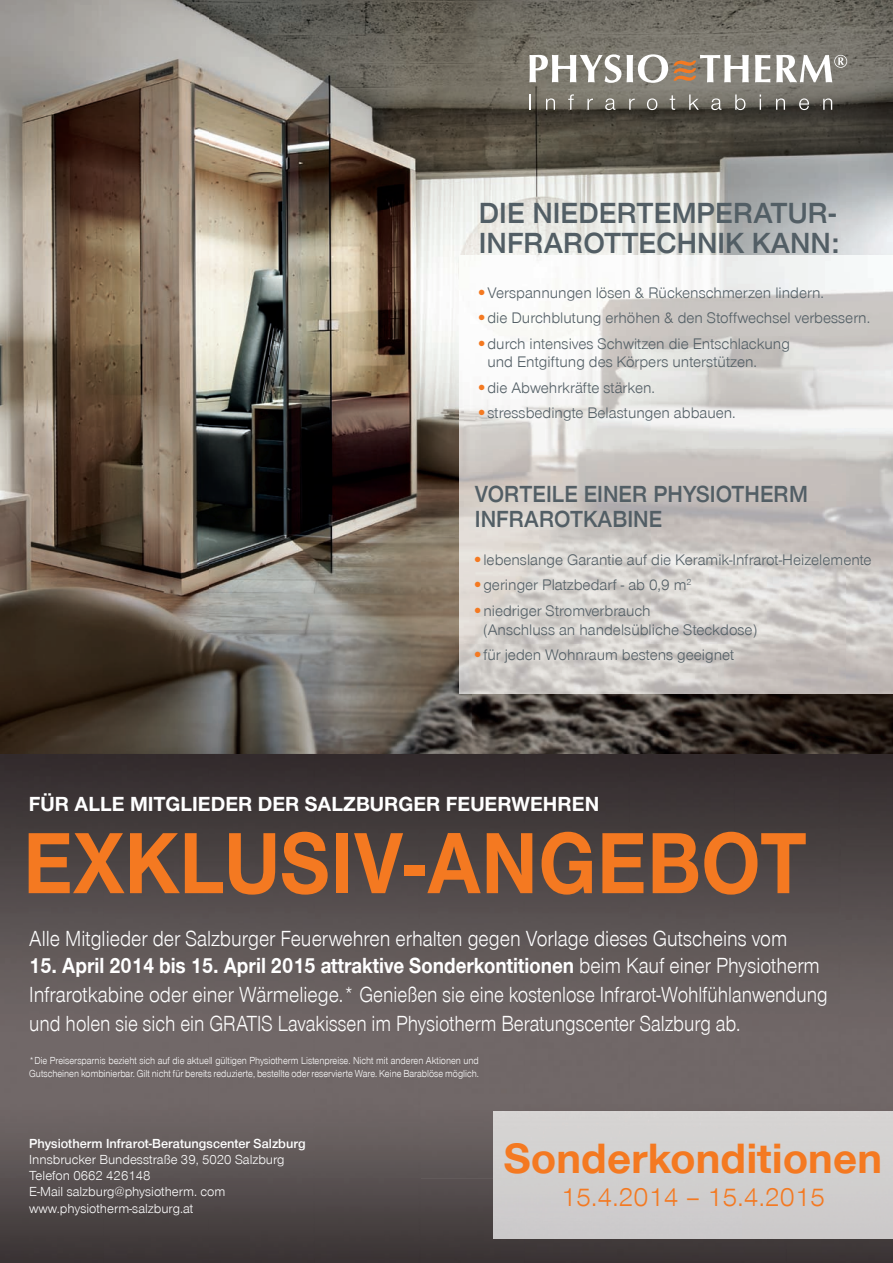
<style>
.page{position:relative;width:893px;height:1263px;background:#fff}
.page>*{position:absolute;margin:0;border:0;box-sizing:border-box;transform-origin:0 0}
.t1{font:700 90px "Nimbus San Nov T";letter-spacing:.01em;color:#f47921;scale:.9 1}
.t2{font:700 43.65px "Nimbus San Nov T";color:#f47921}
.t3{font:600 30px/30px "Nimbus San Nov T";color:#525e65}
.t4{font:27px "Nimbus San Nov T";color:#f47921}
.t5{font:600 24px/25.2px "Nimbus San Nov T";color:#525e65;scale:.95 1}
.t6{font:22.5px/28.5px "Nimbus San Nov T";color:#fff;scale:.89 1}
.t7{font:700 21px "Nimbus San Nov T";color:#fff}
.t8{font:15.75px/18.9px "Nimbus San Nov T";color:#525e65}
.t9{font:13.5px/16.2px "Nimbus San Nov T";color:#fff}
.t10{font:600 13.5px "Nimbus San Nov T";color:#fff}
.t11{font:10.5px/12.6px "Nimbus San Nov T";color:#fff;scale:.9 1}
.s1{font-weight:700}
</style>
<div class="page">
<img style="left:0;top:753px;width:840px;height:340px">
<img style="left:840px;top:753px;width:53px;height:358px">
<img style="left:0;top:1093px;width:525px;height:170px">
<div style="left:525px;top:1093px;width:316px;height:18px;background:#706767"></div>
<div style="left:525px;top:1238px;width:368px;height:25px;background:#3e3737"></div>
<img style="left:0;top:0;width:840px;height:210px">
<img style="left:840px;top:0;width:53px;height:256px">
<img style="left:0;top:210px;width:420px;height:526px">
<img style="left:420px;top:210px;width:421px;height:53px">
<img style="left:420px;top:263px;width:53px;height:473px">
<img style="left:473px;top:693px;width:420px;height:43px">
<img style="left:0;top:736px;width:893px;height:17px">
<img style="left:459px;top:256px;width:434px;height:437px">
<svg style="left:529px;top:54px;width:92px;height:29px"></svg>
<svg style="left:627px;top:54px;width:41px;height:29px"></svg>
<svg style="left:755px;top:55px;width:15px;height:27px"></svg>
<svg style="left:776px;top:55px;width:71px;height:27px"></svg>
<svg style="left:674px;top:55px;width:75px;height:27px"></svg>
<svg style="left:529px;top:95px;width:2px;height:15px"></svg>
<svg style="left:546px;top:98px;width:9px;height:12px"></svg>
<svg style="left:568px;top:94px;width:6px;height:16px"></svg>
<svg style="left:587px;top:99px;width:6px;height:11px"></svg>
<svg style="left:605px;top:98px;width:10px;height:12px"></svg>
<svg style="left:629px;top:99px;width:6px;height:11px"></svg>
<svg style="left:647px;top:98px;width:10px;height:12px"></svg>
<svg style="left:670px;top:95px;width:5px;height:15px"></svg>
<svg style="left:689px;top:95px;width:10px;height:15px"></svg>
<svg style="left:711px;top:98px;width:10px;height:12px"></svg>
<svg style="left:735px;top:95px;width:10px;height:15px"></svg>
<svg style="left:760px;top:95px;width:1px;height:15px"></svg>
<svg style="left:776px;top:98px;width:9px;height:12px"></svg>
<svg style="left:799px;top:98px;width:10px;height:12px"></svg>
<svg style="left:823px;top:98px;width:9px;height:12px"></svg>
<h3 class="t3" style="left:479px;top:198px;width:362px">DIE NIEDERTEMPERATUR-<br>INFRAROTTECHNIK KANN:</h3>
<p class="t8" style="left:479px;top:283px;width:347px"><sup>●</sup> Verspannungen lösen &amp; Rückenschmerzen lindern.</p>
<p class="t8" style="left:479px;top:309px;width:393px"><sup>●</sup> die Durchblutung erhöhen &amp; den Stoffwechsel verbessern.</p>
<p class="t8" style="left:487px;top:334px;width:304px;text-indent:-9px"><sup>●</sup> durch intensives Schwitzen die Entschlackung und Entgiftung des Körpers unterstützen.</p>
<p class="t8" style="left:479px;top:378px;width:178px"><sup>●</sup> die Abwehrkräfte stärken.</p>
<p class="t8" style="left:479px;top:403px;width:258px"><sup>●</sup> stressbedingte Belastungen abbauen.</p>
<h3 class="t5" style="left:475px;top:481px;width:352px">VORTEILE EINER PHYSIOTHERM<br>INFRAROTKABINE</h3>
<p class="t8" style="left:475px;top:551px;width:398px"><sup>●</sup> lebenslange Garantie auf die Keramik-Infrarot-Heizelemente</p>
<p class="t8" style="left:475px;top:576px;width:218px"><sup>●</sup> geringer Platzbedarf - ab 0,9 m<sup>2</sup></p>
<p class="t8" style="left:483px;top:601px;width:275px;text-indent:-9px"><sup>●</sup> niedriger Stromverbrauch<br>(Anschluss an handelsübliche Steckdose)</p>
<p class="t8" style="left:475px;top:645px;width:261px"><sup>●</sup> für jeden Wohnraum bestens geeignet</p>
<h3 class="t7" style="left:29px;top:792px;width:572px">FÜR ALLE MITGLIEDER DER SALZBURGER FEUERWEHREN</h3>
<h1 class="t1" style="left:23px;top:810px;width:872px">EXKLUSIV-ANGEBOT</h1>
<h3 class="t6" style="left:29px;top:925px;width:853px">Alle Mitglieder der Salzburger Feuerwehren erhalten gegen Vorlage dieses Gutscheins vom</h3>
<p class="t6" style="left:29px;top:952px;width:899px"><span class="s1">15. April 2014 bis 15. April 2015 attraktive Sonderkontitionen</span> beim Kauf einer Physiotherm<br>Infrarotkabine oder einer Wärmeliege.* Genießen sie eine kostenlose Infrarot-Wohlfühlanwendung und holen sie sich ein GRATIS Lavakissen im Physiotherm Beratungscenter Salzburg ab.</p>
<p class="t11" style="left:29px;top:1054px;width:501px">*Die Preisersparnis bezieht sich auf die aktuell gültigen Physiotherm Listenpreise. Nicht mit anderen Aktionen und<br>Gutscheinen kombinierbar. Gilt nicht für bereits reduzierte, bestellte oder reservierte Ware. Keine Barablöse möglich.</p>
<p class="t10" style="left:29px;top:1135px;width:278px">Physiotherm Infrarot-Beratungscenter Salzburg</p>
<p class="t9" style="left:29px;top:1151px;width:257px">Innsbrucker Bundesstraße 39, 5020 Salzburg Telefon 0662 426148<br>E-Mail salzburg@physiotherm. com www.physiotherm-salzburg.at</p>
<h2 class="t2" style="left:504px;top:1133px;width:380px">Sonderkonditionen</h2>
<h3 class="t4" style="left:561px;top:1182px;width:265px">15.4.2014 – 15.4.2015</h3>
</div>
